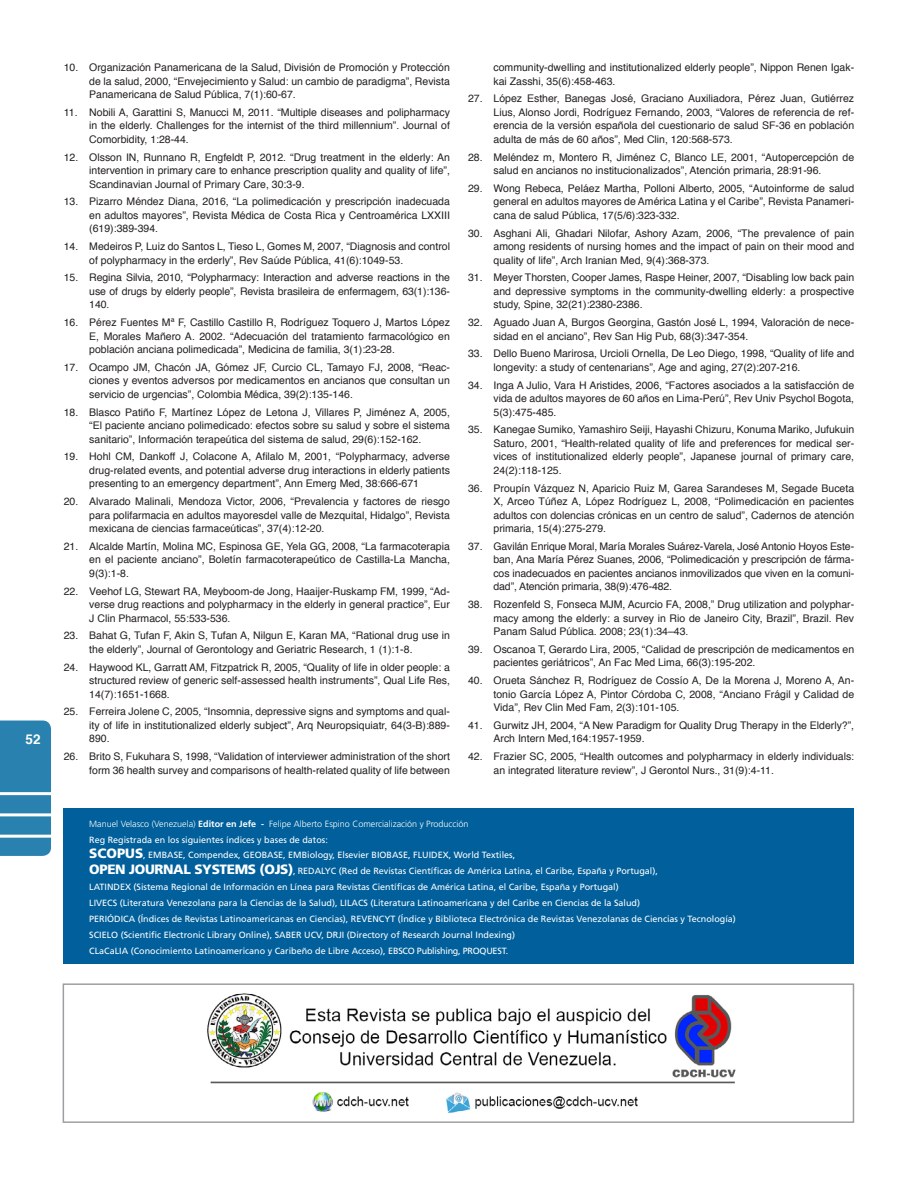
<style>
.page{position:relative;width:918px;height:1188px;background:#fff}
.page>*{position:absolute;margin:0;border:0;box-sizing:border-box;transform-origin:0 0}
.t1{font:700 13.5px "Helvetica";color:#fff}
.Normal__Web{font:10.5px/13.5px "Helvetica";color:#231f20;text-align:justify}
.t2{font:9px "Frutiger";color:#fff}
.t3{font:300 9px "Frutiger";color:#fff}
.s1{font-weight:700}
.s2{font-weight:900;font-size:13.5px}
</style>
<div class="page">
<div style="left:0;top:721px;width:51px;height:135px;background:#2881ae"></div>
<hr style="left:0;top:835px;width:51px;height:3px;background:#fff">
<hr style="left:0;top:813px;width:51px;height:3px;background:#fff">
<hr style="left:0;top:792px;width:51px;height:3px;background:#fff">
<img style="left:207px;top:993px;width:529px;height:121px">
<div style="left:63px;top:983px;width:791px;height:140px;border:2px solid #9d9fa2"></div>
<div style="left:63px;top:808px;width:791px;height:155px;background:#01609b"></div>
<p class="t1" style="left:26px;top:729px;width:17px">52</p>
<p class="Normal__Web" style="left:89px;top:61px;width:362px;text-indent:-26px">10. Organización Panamericana de la Salud, División de Promoción y Protección de la salud, 2000, “Envejecimiento y Salud: un cambio de paradigma”, Revista Panamericana de Salud Pública, 7(1):60-67.</p>
<p class="Normal__Web" style="left:89px;top:106px;width:362px;text-indent:-26px">11. Nobili A, Garattini S, Manucci M, 2011. “Multiple diseases and polipharmacy in the elderly. Challenges for the internist of the third millennium”. Journal of Comorbidity, 1:28-44.</p>
<p class="Normal__Web" style="left:89px;top:151px;width:362px;text-indent:-26px">12. Olsson IN, Runnano R, Engfeldt P, 2012. “Drug treatment in the elderly: An intervention in primary care to enhance prescription quality and quality of life”, Scandinavian Journal of Primary Care, 30:3-9.</p>
<p class="Normal__Web" style="left:89px;top:195px;width:362px;text-indent:-26px">13. Pizarro Méndez Diana, 2016, “La polimedicación y prescripción inadecuada en adultos mayores”, Revista Médica de Costa Rica y Centroamérica LXXIII (619):389-394.</p>
<p class="Normal__Web" style="left:89px;top:240px;width:362px;text-indent:-26px">14. Medeiros P, Luiz do Santos L, Tieso L, Gomes M, 2007, “Diagnosis and control of polypharmacy in the erderly”, Rev Saúde Pública, 41(6):1049-53.</p>
<p class="Normal__Web" style="left:89px;top:271px;width:362px;text-indent:-26px">15. Regina Silvia, 2010, “Polypharmacy: Interaction and adverse reactions in the use of drugs by elderly people”, Revista brasileira de enfermagem, 63(1):136- 140.</p>
<p class="Normal__Web" style="left:89px;top:316px;width:362px;text-indent:-26px">16. Pérez Fuentes Mª F, Castillo Castillo R, Rodríguez Toquero J, Martos López E, Morales Mañero A. 2002. “Adecuación del tratamiento farmacológico en población anciana polimedicada”, Medicina de familia, 3(1):23-28.</p>
<p class="Normal__Web" style="left:89px;top:361px;width:362px;text-indent:-26px">17. Ocampo JM, Chacón JA, Gómez JF, Curcio CL, Tamayo FJ, 2008, “Reac&shy;ciones y eventos adversos por medicamentos en ancianos que consultan un servicio de urgencias”, Colombia Médica, 39(2):135-146.</p>
<p class="Normal__Web" style="left:89px;top:406px;width:362px;text-indent:-26px">18. Blasco Patiño F, Martínez López de Letona J, Villares P, Jiménez A, 2005, “El paciente anciano polimedicado: efectos sobre su salud y sobre el sistema sanitario”, Información terapeútica del sistema de salud, 29(6):152-162.</p>
<p class="Normal__Web" style="left:89px;top:450px;width:362px;text-indent:-26px">19. Hohl CM, Dankoff J, Colacone A, Afilalo M, 2001, “Polypharmacy, adverse drug-related events, and potential adverse drug interactions in elderly patients presenting to an emergency department”, Ann Emerg Med, 38:666-671</p>
<p class="Normal__Web" style="left:89px;top:495px;width:362px;text-indent:-26px">20. Alvarado Malinali, Mendoza Victor, 2006, “Prevalencia y factores de riesgo para polifarmacia en adultos mayoresdel valle de Mezquital, Hidalgo”, Revista mexicana de ciencias farmaceúticas”, 37(4):12-20.</p>
<p class="Normal__Web" style="left:89px;top:540px;width:362px;text-indent:-26px">21. Alcalde Martín, Molina MC, Espinosa GE, Yela GG, 2008, “La farmacoterapia en el paciente anciano”, Boletín farmacoterapeútico de Castilla-La Mancha, 9(3):1-8.</p>
<p class="Normal__Web" style="left:89px;top:585px;width:362px;text-indent:-26px">22. Veehof LG, Stewart RA, Meyboom-de Jong, Haaijer-Ruskamp FM, 1999, “Ad&shy;verse drug reactions and polypharmacy in the elderly in general practice”, Eur J Clin Pharmacol, 55:533-536.</p>
<p class="Normal__Web" style="left:89px;top:629px;width:362px;text-indent:-26px">23. Bahat G, Tufan F, Akin S, Tufan A, Nilgun E, Karan MA, “Rational drug use in the elderly”, Journal of Gerontology and Geriatric Research, 1 (1):1-8.</p>
<p class="Normal__Web" style="left:89px;top:661px;width:362px;text-indent:-26px">24. Haywood KL, Garratt AM, Fitzpatrick R, 2005, “Quality of life in older people: a structured review of generic self-assessed health instruments”, Qual Life Res, 14(7):1651-1668.</p>
<p class="Normal__Web" style="left:89px;top:705px;width:362px;text-indent:-26px">25. Ferreira Jolene C, 2005, “Insomnia, depressive signs and symptoms and qual&shy;ity of life in institutionalized elderly subject”, Arq Neuropsiquiatr, 64(3-B):889- 890.</p>
<p class="Normal__Web" style="left:64px;top:750px;width:388px;text-align:right">26. Brito S, Fukuhara S, 1998, “Validation of interviewer administration of the short form 36 health survey and comparisons of health-related quality of life between</p>
<p class="Normal__Web" style="left:494px;top:61px;width:362px">community-dwelling and institutionalized elderly people”, Nippon Renen Igak&shy;kai Zasshi, 35(6):458-463.</p>
<p class="Normal__Web" style="left:494px;top:92px;width:362px;text-indent:-26px">27. López Esther, Banegas José, Graciano Auxiliadora, Pérez Juan, Gutiérrez Lius, Alonso Jordi, Rodríguez Fernando, 2003, “Valores de referencia de ref&shy;erencia de la versión española del cuestionario de salud SF-36 en población adulta de más de 60 años”, Med Clin, 120:568-573.</p>
<p class="Normal__Web" style="left:494px;top:151px;width:362px;text-indent:-26px">28. Meléndez m, Montero R, Jiménez C, Blanco LE, 2001, “Autopercepción de salud en ancianos no institucionalizados”, Atención primaria, 28:91-96.</p>
<p class="Normal__Web" style="left:494px;top:182px;width:362px;text-indent:-26px">29. Wong Rebeca, Peláez Martha, Polloni Alberto, 2005, “Autoinforme de salud general en adultos mayores de América Latina y el Caribe”, Revista Panameri&shy;cana de salud Pública, 17(5/6):323-332.</p>
<p class="Normal__Web" style="left:494px;top:227px;width:362px;text-indent:-26px">30. Asghani Ali, Ghadari Nilofar, Ashory Azam, 2006, “The prevalence of pain among residents of nursing homes and the impact of pain on their mood and quality of life”, Arch Iranian Med, 9(4):368-373.</p>
<p class="Normal__Web" style="left:494px;top:271px;width:362px;text-indent:-26px">31. Meyer Thorsten, Cooper James, Raspe Heiner, 2007, “Disabling low back pain and depressive symptoms in the community-dwelling elderly: a prospective study, Spine, 32(21):2380-2386.</p>
<p class="Normal__Web" style="left:494px;top:316px;width:362px;text-indent:-26px">32. Aguado Juan A, Burgos Georgina, Gastón José L, 1994, Valoración de nece&shy;sidad en el anciano”, Rev San Hig Pub, 68(3):347-354.</p>
<p class="Normal__Web" style="left:494px;top:347px;width:362px;text-indent:-26px">33. Dello Bueno Marirosa, Urcioli Ornella, De Leo Diego, 1998, “Quality of life and longevity: a study of centenarians”, Age and aging, 27(2):207-216.</p>
<p class="Normal__Web" style="left:494px;top:379px;width:362px;text-indent:-26px">34. Inga A Julio, Vara H Aristides, 2006, “Factores asociados a la satisfacción de vida de adultos mayores de 60 años en Lima-Perú”, Rev Univ Psychol Bogota, 5(3):475-485.</p>
<p class="Normal__Web" style="left:494px;top:423px;width:362px;text-indent:-26px">35. Kanegae Sumiko, Yamashiro Seiji, Hayashi Chizuru, Konuma Mariko, Jufukuin Saturo, 2001, “Health-related quality of life and preferences for medical ser&shy;vices of institutionalized elderly people”, Japanese journal of primary care, 24(2):118-125.</p>
<p class="Normal__Web" style="left:494px;top:482px;width:362px;text-indent:-26px">36. Proupín Vázquez N, Aparicio Ruiz M, Garea Sarandeses M, Segade Buceta X, Arceo Túñez A, López Rodríguez L, 2008, “Polimedicación en pacientes adultos con dolencias crónicas en un centro de salud”, Cadernos de atención primaria, 15(4):275-279.</p>
<p class="Normal__Web" style="left:494px;top:540px;width:362px;text-indent:-26px">37. Gavilán Enrique Moral, María Morales Suárez-Varela, José Antonio Hoyos Este&shy;ban, Ana María Pérez Suanes, 2006, “Polimedicación y prescripción de fárma&shy;cos inadecuados en pacientes ancianos inmovilizados que viven en la comuni&shy;dad”, Atención primaria, 38(9):476-482.</p>
<p class="Normal__Web" style="left:494px;top:598px;width:362px;text-indent:-26px">38. Rozenfeld S, Fonseca MJM, Acurcio FA, 2008,” Drug utilization and polyphar&shy;macy among the elderly: a survey in Rio de Janeiro City, Brazil”, Brazil. Rev Panam Salud Pública. 2008; 23(1):34–43.</p>
<p class="Normal__Web" style="left:494px;top:643px;width:362px;text-indent:-26px">39. Oscanoa T, Gerardo Lira, 2005, “Calidad de prescripción de medicamentos en pacientes geriátricos”, An Fac Med Lima, 66(3):195-202.</p>
<p class="Normal__Web" style="left:494px;top:674px;width:362px;text-indent:-26px">40. Orueta Sánchez R, Rodríguez de Cossío A, De la Morena J, Moreno A, An&shy;tonio García López A, Pintor Córdoba C, 2008, “Anciano Frágil y Calidad de Vida”, Rev Clin Med Fam, 2(3):101-105.</p>
<p class="Normal__Web" style="left:494px;top:719px;width:362px;text-indent:-26px">41. Gurwitz JH, 2004, “A New Paradigm for Quality Drug Therapy in the Elderly?”,<br>Arch Intern Med,164:1957-1959.</p>
<p class="Normal__Web" style="left:494px;top:750px;width:362px;text-indent:-26px">42. Frazier SC, 2005, “Health outcomes and polypharmacy in elderly individuals: an integrated literature review”, J Gerontol Nurs., 31(9):4-11.</p>
<p class="t3" style="left:89px;top:818px;width:381px">Manuel Velasco (Venezuela) <span class="s1">Editor en Jefe -</span> Felipe Alberto Espino Comercialización y Producción</p>
<p class="t2" style="left:89px;top:834px;width:240px">Reg Registrada en los siguientes índices y bases de datos:</p>
<p class="t2" style="left:89px;top:850px;width:427px"><span class="s2">SCOPUS</span>, EMBASE, Compendex, GEOBASE, EMBiology, Elsevier BIOBASE, FLUIDEX, World Textiles,</p>
<p class="t2" style="left:89px;top:866px;width:570px"><span class="s2">OPEN JOURNAL SYSTEMS (OJS)</span>, REDALYC (Red de Revistas Científicas de América Latina, el Caribe, España y Portugal),</p>
<p class="t2" style="left:89px;top:882px;width:531px">LATINDEX (Sistema Regional de Información en Línea para Revistas Científicas de América Latina, el Caribe, España y Portugal)</p>
<p class="t2" style="left:89px;top:898px;width:552px">LIVECS (Literatura Venezolana para la Ciencias de la Salud), LILACS (Literatura Latinoamericana y del Caribe en Ciencias de la Salud)</p>
<p class="t2" style="left:89px;top:914px;width:648px">PERIÓDICA (Índices de Revistas Latinoamericanas en Ciencias), REVENCYT (Índice y Biblioteca Electrónica de Revistas Venezolanas de Ciencias y Tecnología)</p>
<p class="t2" style="left:89px;top:930px;width:427px">SCIELO (Scientific Electronic Library Online), SABER UCV, DRJI (Directory of Research Journal Indexing)</p>
<p class="t2" style="left:89px;top:945px;width:420px">CLaCaLIA (Conocimiento Latinoamericano y Caribeño de Libre Acceso), EBSCO Publishing, PROQUEST.</p>
</div>
